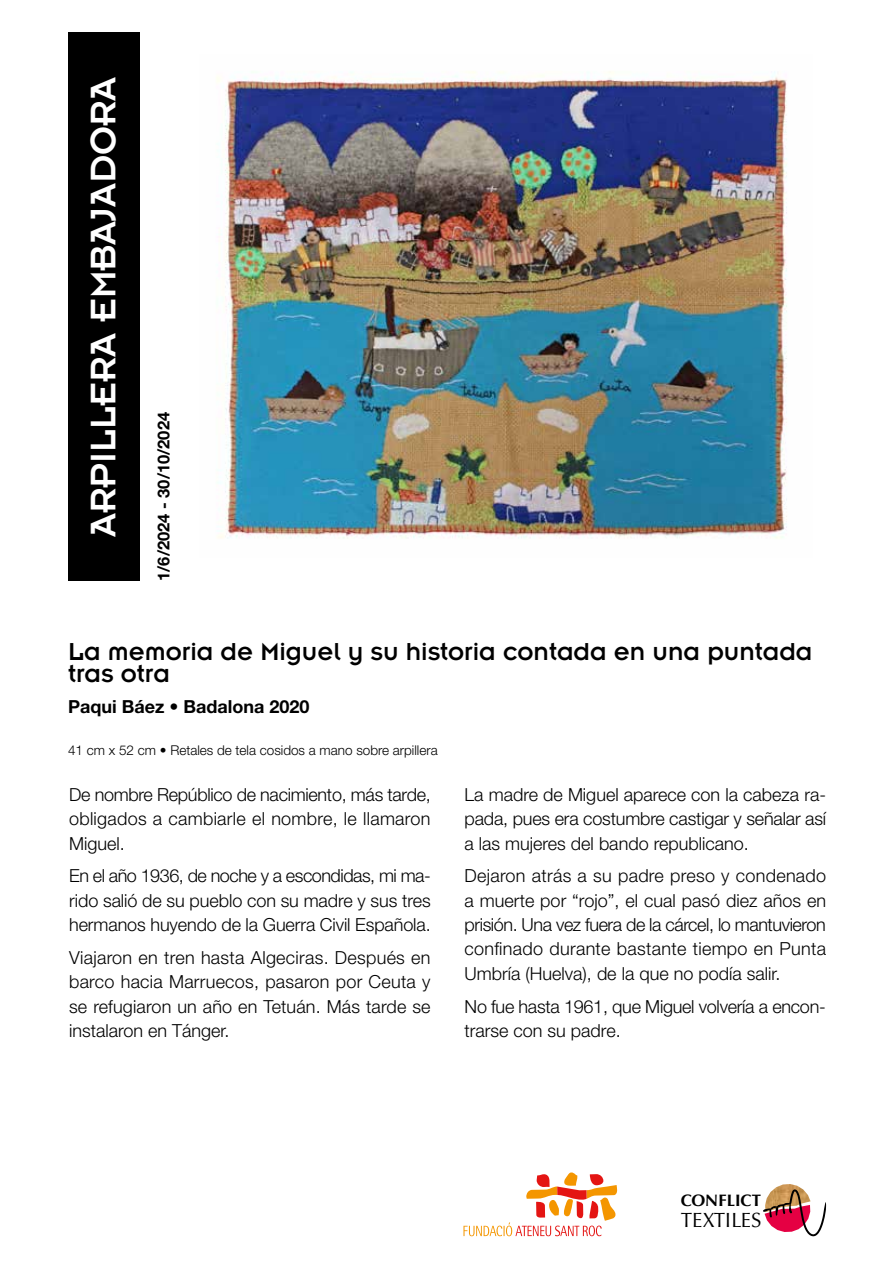
<style>
.page{position:relative;width:893px;height:1263px;background:#fff}
.page>*{position:absolute;margin:0;border:0;box-sizing:border-box;transform-origin:0 0}
.t1{font:39.15px "Insignia";color:#fff}
.t2{font:27px/22.5px "Insignia";color:#000}
.t3{font:20.7px "Optima";letter-spacing:-.005em;color:#000}
.t4{font:300 18px/24.3px "Helvetica Neue";color:#000;text-align:justify}
.t5{font:700 18px "Helvetica Neue";color:#000}
.t6{font:700 16.65px "Optima";color:#000}
.t7{font:700 16.5px "Helvetica Neue";color:#000}
.t8{font:300 13.5px "Helvetica Neue";color:#000}
</style>
<div class="page">
<svg style="left:463px;top:1172px;width:154px;height:64px"></svg>
<img style="left:774px;top:1184px;width:28px;height:5px">
<svg style="left:763px;top:1189px;width:63px;height:47px"></svg>
<div style="left:68px;top:33px;width:71px;height:548px;background:#000"></div>
<img style="left:217px;top:71px;width:570px;height:468px">
<h1 class="t1" style="left:83px;top:537px;width:462px;rotate:-90deg">ARPILLERA EMBAJADORA</h1>
<p class="t7" style="left:153px;top:581px;width:170px;rotate:-90deg">1/6/2024 - 30/10/2024</p>
<h2 class="t2" style="left:68px;top:640px;width:746px">La memoria de Miguel y su historia contada en una puntada tras otra</h2>
<p class="t5" style="left:68px;top:695px;width:243px">Paqui Báez • Badalona 2020</p>
<p class="t8" style="left:68px;top:742px;width:371px">41 cm x 52 cm • Retales de tela cosidos a mano sobre arpillera</p>
<p class="t4" style="left:69px;top:782px;width:363px">De nombre Repúblico de nacimiento, más tarde, obligados a cambiarle el nombre, le llamaron Miguel.</p>
<p class="t4" style="left:69px;top:863px;width:363px">En el año 1936, de noche y a escondidas, mi ma&shy;rido salió de su pueblo con su madre y sus tres hermanos huyendo de la Guerra Civil Española.</p>
<p class="t4" style="left:69px;top:945px;width:363px">Viajaron en tren hasta Algeciras. Después en barco hacia Marruecos, pasaron por Ceuta y se refugiaron un año en Tetuán. Más tarde se instalaron en Tánger.</p>
<p class="t4" style="left:465px;top:782px;width:363px">La madre de Miguel aparece con la cabeza ra&shy;pada, pues era costumbre castigar y señalar así a las mujeres del bando republicano.</p>
<p class="t4" style="left:465px;top:863px;width:363px">Dejaron atrás a su padre preso y condenado a muerte por “rojo”, el cual pasó diez años en prisión. Una vez fuera de la cárcel, lo mantuvieron confinado durante bastante tiempo en Punta Umbría (Huelva), de la que no podía salir.</p>
<p class="t4" style="left:465px;top:994px;width:363px">No fue hasta 1961, que Miguel volvería a encon&shy;trarse con su padre.</p>
<p class="t6" style="left:681px;top:1191px;width:82px">CONFLICT</p>
<p class="t3" style="left:681px;top:1208px;width:82px">TEXTILES</p>
</div>
